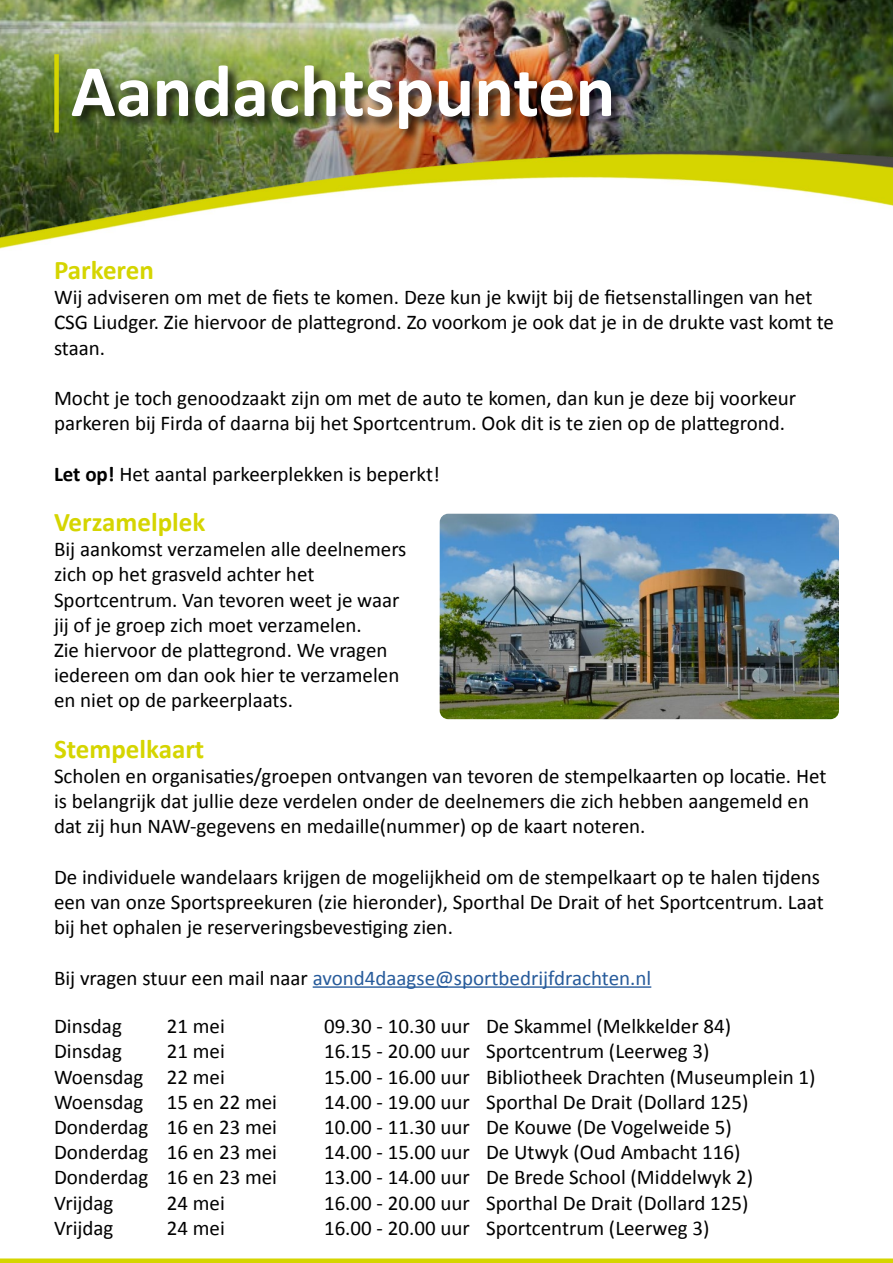
<style>
.page{position:relative;width:893px;height:1263px;background:#fff}
.page>*{position:absolute;margin:0;border:0;box-sizing:border-box;transform-origin:0 0}
.t1{font:700 74.25px "Calibri";color:#fff}
.t2{font:700 27px "Calibri";color:#d5d500}
.t3{font:21px/25.2px "Calibri";color:#000}
.t4{font:21px "Calibri";color:#275b9b}
.s1{font-weight:700}
.s2{color:#000}
</style>
<div class="page">
<div style="left:0;top:1258px;width:893px;height:5px;background:#d5d500"></div>
<img style="left:0;top:0;width:893px;height:150px">
<img style="left:0;top:150px;width:893px;height:99px">
<div style="left:71px;top:63px;width:554px;height:80px;background:#000;opacity:.75"></div>
<div style="left:54px;top:54px;width:5px;height:79px;background:#d5d500"></div>
<hr style="left:313px;top:986px;width:338px;height:2px;background:#275b9b">
<img style="left:440px;top:514px;width:399px;height:205px">
<h1 class="t1" style="left:71px;top:39px;width:546px">Aandachtspunten</h1>
<p class="t2" style="left:54px;top:251px;width:101px">Parkeren</p>
<p class="t3" style="left:54px;top:284px;width:782px">Wij adviseren om met de fiets te komen. Deze kun je kwijt bij de fietsenstallingen van het<br>CSG Liudger. Zie hiervoor de plattegrond. Zo voorkom je ook dat je in de drukte vast komt te staan.</p>
<p class="t3" style="left:54px;top:385px;width:744px">Mocht je toch genoodzaakt zijn om met de auto te komen, dan kun je deze bij voorkeur parkeren bij Firda of daarna bij het Sportcentrum. Ook dit is te zien op de plattegrond.</p>
<p class="t3" style="left:54px;top:460px;width:387px"><span class="s1">Let op!</span> Het aantal parkeerplekken is beperkt!</p>
<p class="t2" style="left:54px;top:503px;width:153px">Verzamelplek</p>
<p class="t3" style="left:54px;top:536px;width:354px">Bij aankomst verzamelen alle deelnemers zich op het grasveld achter het Sportcentrum. Van tevoren weet je waar jij of je groep zich moet verzamelen.<br>Zie hiervoor de plattegrond. We vragen iedereen om dan ook hier te verzamelen en niet op de parkeerplaats.</p>
<p class="t2" style="left:54px;top:730px;width:152px">Stempelkaart</p>
<p class="t3" style="left:54px;top:763px;width:774px">Scholen en organisaties/groepen ontvangen van tevoren de stempelkaarten op locatie. Het is belangrijk dat jullie deze verdelen onder de deelnemers die zich hebben aangemeld en dat zij hun NAW-gegevens en medaille(nummer) op de kaart noteren.</p>
<p class="t3" style="left:54px;top:864px;width:771px">De individuele wandelaars krijgen de mogelijkheid om de stempelkaart op te halen tijdens een van onze Sportspreekuren (zie hieronder), Sporthal De Drait of het Sportcentrum. Laat bij het ophalen je reserveringsbevestiging zien.</p>
<p class="t4" style="left:54px;top:963px;width:599px"><span class="s2">Bij vragen stuur een mail naar</span> avond4daagse@sportbedrijfdrachten.nl</p>
<p class="t3" style="left:54px;top:1013px;width:69px">Dinsdag</p>
<p class="t3" style="left:167px;top:1013px;width:60px">21 mei</p>
<p class="t3" style="left:324px;top:1013px;width:409px">09.30 - 10.30 uur De Skammel (Melkkelder 84)</p>
<p class="t3" style="left:54px;top:1038px;width:69px">Dinsdag</p>
<p class="t3" style="left:167px;top:1038px;width:60px">21 mei</p>
<p class="t3" style="left:324px;top:1038px;width:387px">16.15 - 20.00 uur Sportcentrum (Leerweg 3)</p>
<p class="t3" style="left:54px;top:1063px;width:172px">Woensdag 22 mei</p>
<p class="t3" style="left:324px;top:1063px;width:493px">15.00 - 16.00 uur Bibliotheek Drachten (Museumplein 1)</p>
<p class="t3" style="left:54px;top:1089px;width:225px">Woensdag 15 en 22 mei</p>
<p class="t3" style="left:324px;top:1089px;width:426px">14.00 - 19.00 uur Sporthal De Drait (Dollard 125)</p>
<p class="t3" style="left:54px;top:1114px;width:225px">Donderdag 16 en 23 mei</p>
<p class="t3" style="left:324px;top:1114px;width:409px">10.00 - 11.30 uur De Kouwe (De Vogelweide 5)</p>
<p class="t3" style="left:54px;top:1139px;width:225px">Donderdag 16 en 23 mei</p>
<p class="t3" style="left:324px;top:1139px;width:418px">14.00 - 15.00 uur De Utwyk (Oud Ambacht 116)</p>
<p class="t3" style="left:54px;top:1164px;width:225px">Donderdag 16 en 23 mei</p>
<p class="t3" style="left:324px;top:1164px;width:430px">13.00 - 14.00 uur De Brede School (Middelwyk 2)</p>
<p class="t3" style="left:54px;top:1189px;width:61px">Vrijdag</p>
<p class="t3" style="left:167px;top:1189px;width:60px">24 mei</p>
<p class="t3" style="left:324px;top:1189px;width:426px">16.00 - 20.00 uur Sporthal De Drait (Dollard 125)</p>
<p class="t3" style="left:54px;top:1215px;width:61px">Vrijdag</p>
<p class="t3" style="left:167px;top:1215px;width:60px">24 mei</p>
<p class="t3" style="left:324px;top:1215px;width:387px">16.00 - 20.00 uur Sportcentrum (Leerweg 3)</p>
</div>
